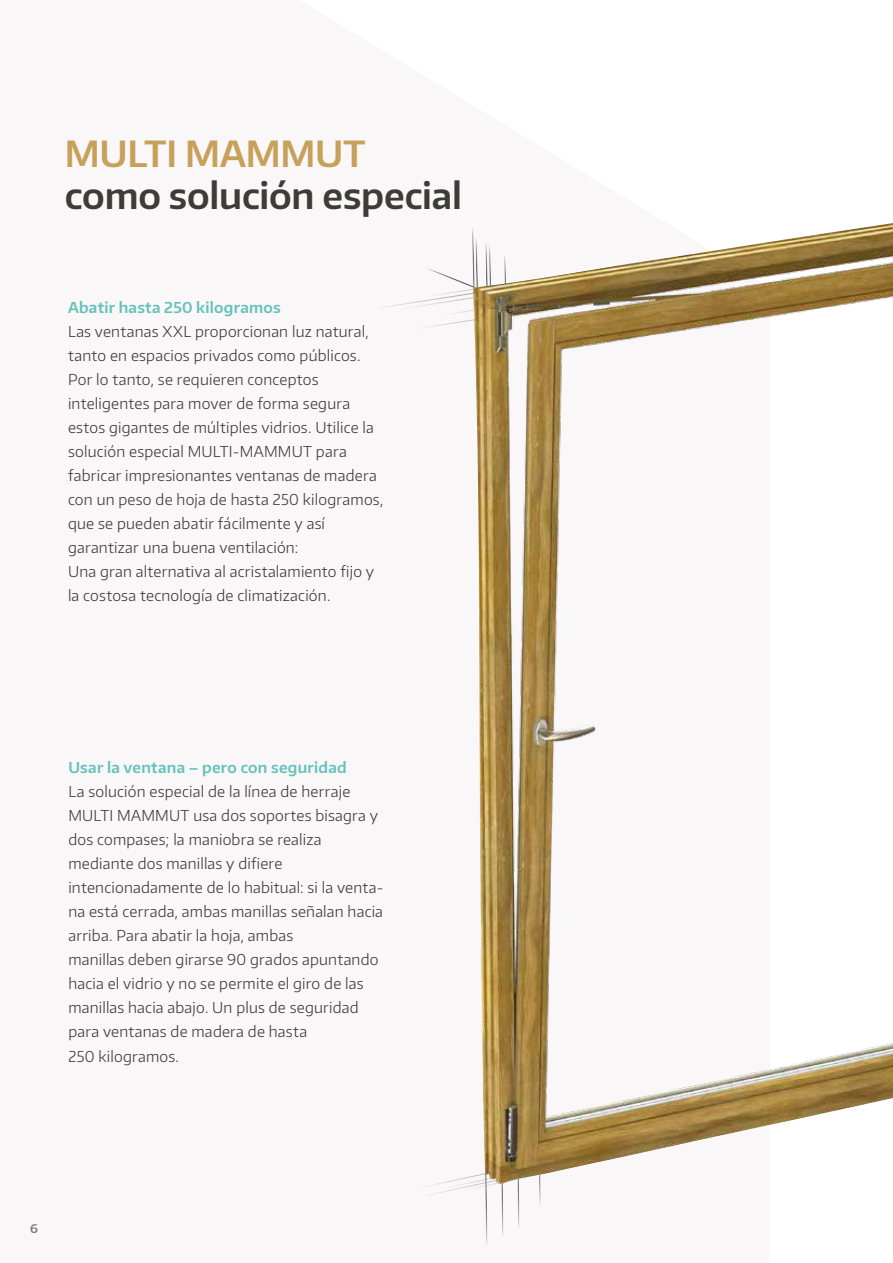
<style>
.page{position:relative;width:893px;height:1263px;background:#fff}
.page>*{position:absolute;margin:0;border:0;box-sizing:border-box;transform-origin:0 0}
.t1{font:600 36px "Encode Sans Normal";letter-spacing:-.005em;color:#3c3c3b}
.t2{font:600 36px "Encode Sans Normal";letter-spacing:-.01em;color:#c7a05a}
.t3{font:300 15px/24px "Encode Sans Normal";letter-spacing:.015em;color:#3c3c3b}
.t4{font:600 15px "Encode Sans Normal";letter-spacing:.015em;color:#66c1be}
.t5{font:600 12px "Encode Sans Normal";color:#000}
</style>
<div class="page">
<svg style="left:485px;top:1209px;width:35px;height:37px"></svg>
<svg style="left:373px;top:227px;width:100px;height:85px"></svg>
<img style="left:473px;top:223px;width:420px;height:961px">
<h1 class="t2" style="left:65px;top:130px;width:302px">MULTI MAMMUT</h1>
<h1 class="t1" style="left:65px;top:172px;width:398px">como solución especial</h1>
<p class="t4" style="left:68px;top:298px;width:214px">Abatir hasta 250 kilogramos</p>
<p class="t3" style="left:68px;top:319px;width:317px">Las ventanas XXL proporcionan luz natural, tanto en espacios privados como públicos.<br>Por lo tanto, se requieren conceptos inteligentes para mover de forma segura estos gigantes de múltiples vidrios. Utilice la solución especial MULTI-MAMMUT para fabricar impresionantes ventanas de madera con un peso de hoja de hasta 250 kilogramos, que se pueden abatir fácilmente y así garantizar una buena ventilación:<br>Una gran alternativa al acristalamiento fijo y la costosa tecnología de climatización.</p>
<p class="t4" style="left:68px;top:758px;width:280px">Usar la ventana – pero con seguridad</p>
<p class="t3" style="left:68px;top:779px;width:317px">La solución especial de la línea de herraje MULTI MAMMUT usa dos soportes bisagra y dos compases; la maniobra se realiza mediante dos manillas y difiere intencionadamente de lo habitual: si la venta&shy;na está cerrada, ambas manillas señalan hacia arriba. Para abatir la hoja, ambas<br>manillas deben girarse 90 grados apuntando hacia el vidrio y no se permite el giro de las manillas hacia abajo. Un plus de seguridad para ventanas de madera de hasta<br>250 kilogramos.</p>
<p class="t5" style="left:30px;top:1220px;width:9px">6</p>
</div>
